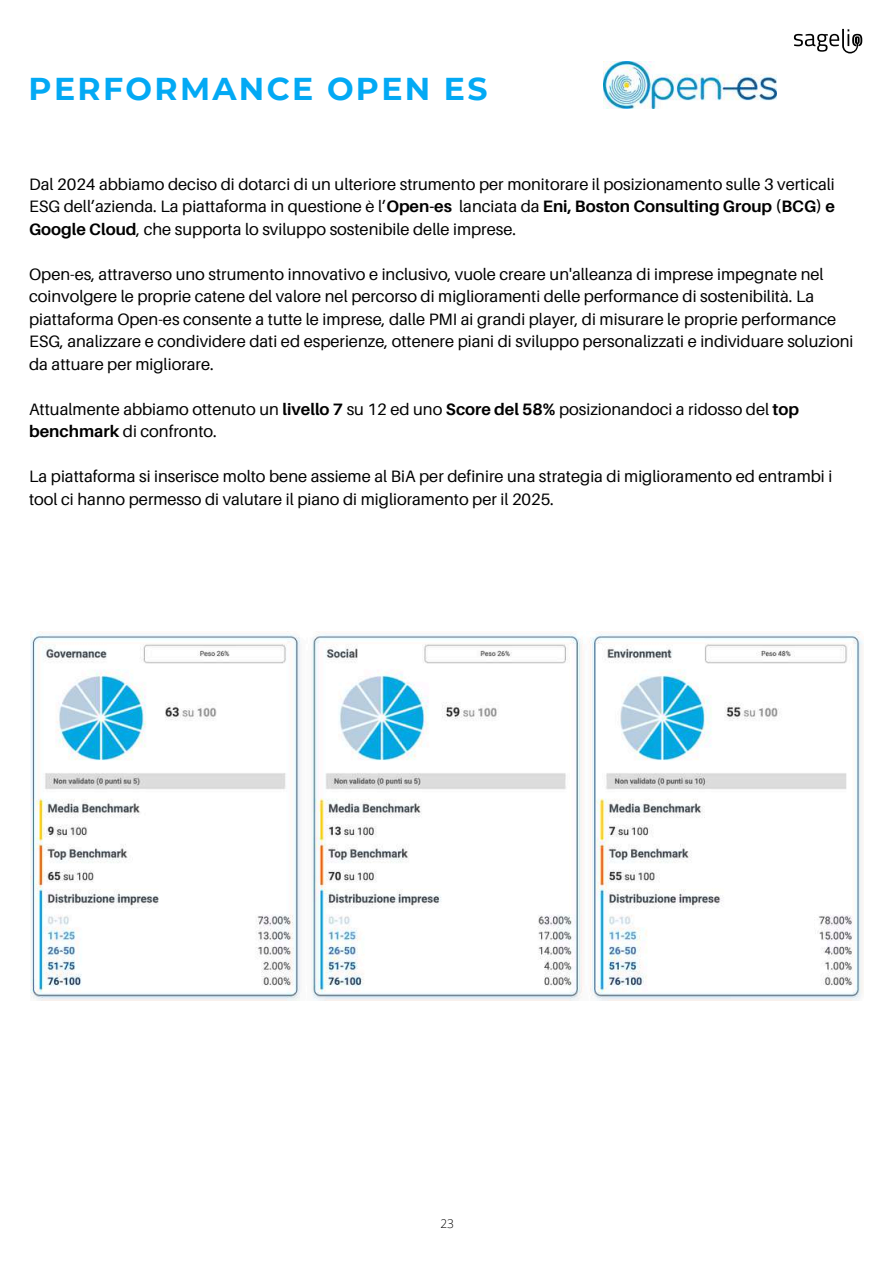
<style>
.page{position:relative;width:894px;height:1264px;background:#fff}
.page>*{position:absolute;margin:0;border:0;box-sizing:border-box;transform-origin:0 0}
.t1{font:700 31.5px "Montserrat";letter-spacing:.075em;color:#03a9f4}
.t2{font:16.5px/22.5px "Aileron";color:#000}
.t3{font:300 12px "Open Sans";color:#000}
.s1{font-weight:700}
</style>
<div class="page">
<svg style="left:793px;top:29px;width:69px;height:24px"></svg>
<img style="left:30px;top:632px;width:833px;height:368px">
<img style="left:603px;top:61px;width:173px;height:48px">
<h1 class="t1" style="left:29px;top:69px;width:460px">PERFORMANCE OPEN ES</h1>
<p class="t2" style="left:29px;top:172px;width:807px;text-align:justify">Dal 2024 abbiamo deciso di dotarci di un ulteriore strumento per monitorare il posizionamento sulle 3 verticali ESG dell’azienda. La piattaforma in questione è l’<span class="s1">Open-es</span> lanciata da <span class="s1">Eni, Boston Consulting Group (BCG) e Google Cloud</span>, che supporta lo sviluppo sostenibile delle imprese.</p>
<p class="t2" style="left:29px;top:262px;width:825px">Open-es, attraverso uno strumento innovativo e inclusivo, vuole creare un'alleanza di imprese impegnate nel coinvolgere le proprie catene del valore nel percorso di miglioramenti delle performance di sostenibilità. La piattaforma Open-es consente a tutte le imprese, dalle PMI ai grandi player, di misurare le proprie performance ESG, analizzare e condividere dati ed esperienze, ottenere piani di sviluppo personalizzati e individuare soluzioni da attuare per migliorare.</p>
<p class="t2" style="left:29px;top:397px;width:771px">Attualmente abbiamo ottenuto un <span class="s1">livello 7</span> su 12 ed uno <span class="s1">Score del 58%</span> posizionandoci a ridosso del <span class="s1">top benchmark</span> di confronto.</p>
<p class="t2" style="left:29px;top:465px;width:804px">La piattaforma si inserisce molto bene assieme al BiA per definire una strategia di miglioramento ed entrambi i tool ci hanno permesso di valutare il piano di miglioramento per il 2025.</p>
<p class="t3" style="left:440px;top:1215px;width:15px">23</p>
</div>
